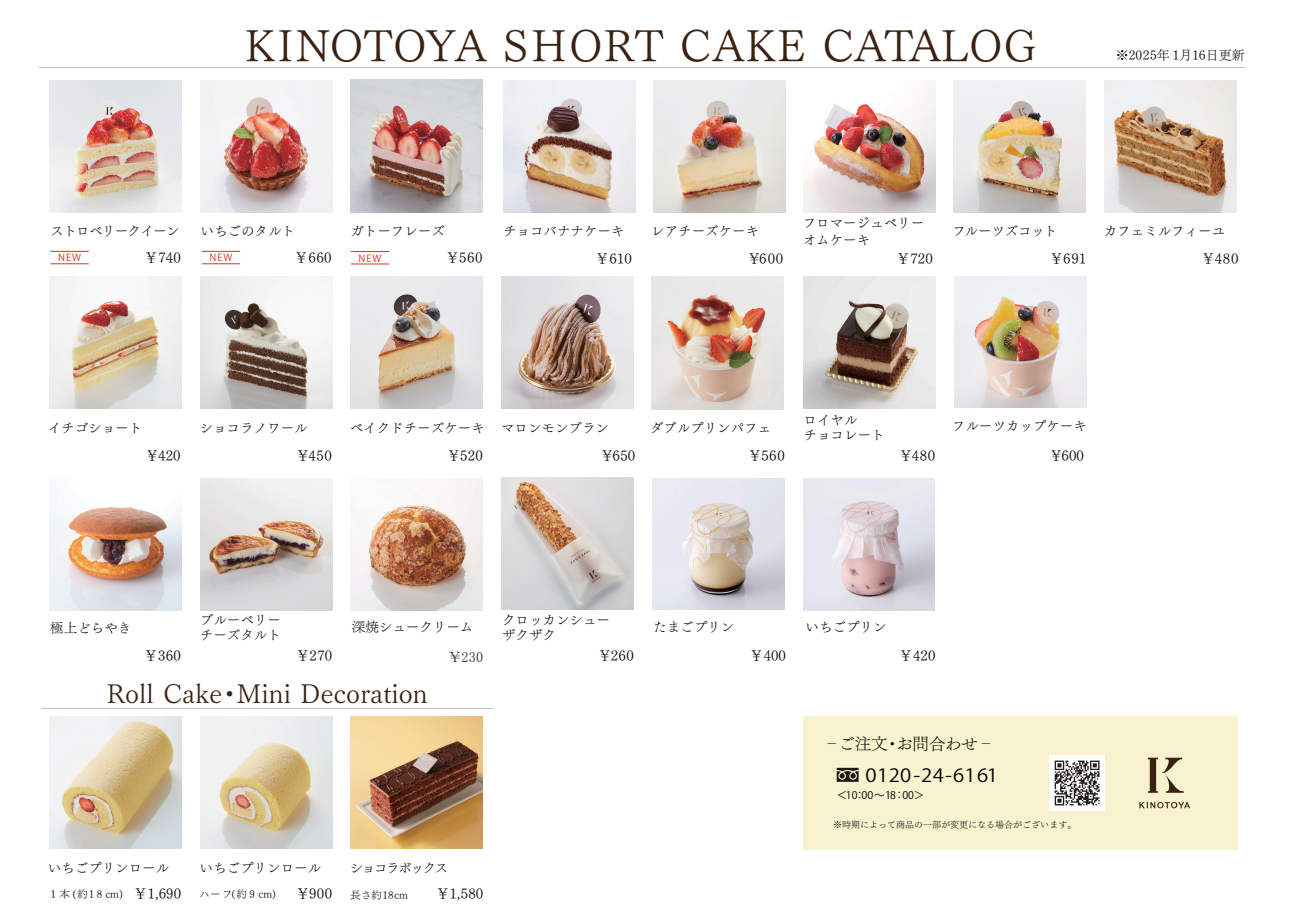
<style>
.page{position:relative;width:1289px;height:919px;background:#fff}
.page>*{position:absolute;margin:0;border:0;box-sizing:border-box;transform-origin:0 0}
.t1{font:45px "Tsuku Min Pr 6 N L";color:#3b2111}
.t2{font:27px "Tsuku Min Pr 6 N L";color:#3b2111}
.t3{font:18.15px "Koz Go Pr 6 N";letter-spacing:.025em;color:#060303;scale:1.12 1}
.t4{font:16.5px "Tsuku Min Pr 6 N L";letter-spacing:-.01em;color:#030303}
.t5{font:14.25px "Tsuku Min Pr 6 N L";letter-spacing:.02em;color:#070405}
.t6{font:14.25px "Tsuku Min Pr 6 N L";color:#0a0808}
.t7{font:14.25px "MS P Mincho";color:#211f1d}
.t8{font:13.5px/15px "Tsuku Min Pr 6 N L";color:#070405}
.t9{font:13.5px "Tsuku Min Pr 6 N L";letter-spacing:-.05em;color:#070405}
.t10{font:13.5px "Tsuku Min Pr 6 N L";letter-spacing:-.1em;color:#070405}
.t11{font:13.5px "Tsuku Min Pr 6 N L";letter-spacing:-.02em;color:#070405}
.t12{font:13.5px "Tsuku Min Pr 6 N L";color:#060303}
.t13{font:13.05px "Tsuku Min Pr 6 N L";color:#070405}
.t14{font:10.5px "Tsuku Min Pr 6 N L";color:#070405}
.t15{font:10.5px "Koz Go Pr 6 N";color:#060303}
.t16{font:9.75px "Koz Go Pr 6 N";letter-spacing:.1em;color:#ce342a}
.t17{font:9px "Tsuku Min Pr 6 N L";color:#060303}
.s1{font-size:14.25px}
</style>
<div class="page">
<img style="left:652px;top:478px;width:132px;height:131px">
<img style="left:803px;top:478px;width:131px;height:132px">
<img style="left:501px;top:277px;width:132px;height:132px">
<img style="left:351px;top:478px;width:132px;height:132px">
<img style="left:502px;top:478px;width:131px;height:131px">
<img style="left:50px;top:276px;width:132px;height:133px">
<img style="left:200px;top:276px;width:132px;height:132px">
<img style="left:50px;top:716px;width:132px;height:132px">
<img style="left:200px;top:716px;width:132px;height:132px">
<img style="left:652px;top:277px;width:131px;height:132px">
<img style="left:351px;top:276px;width:132px;height:132px">
<div style="left:803px;top:716px;width:434px;height:133px;background:#f9f2cf"></div>
<div style="left:1049px;top:755px;width:55px;height:55px;background:#fff"></div>
<svg style="left:1054px;top:760px;width:45px;height:45px"></svg>
<svg style="left:1148px;top:757px;width:35px;height:35px"></svg>
<svg style="left:1139px;top:802px;width:51px;height:6px"></svg>
<svg style="left:836px;top:767px;width:22px;height:14px"></svg>
<img style="left:803px;top:276px;width:132px;height:132px">
<hr style="left:50px;top:251px;width:39px;height:1px;background:#ce342a">
<hr style="left:50px;top:263px;width:39px;height:1px;background:#ce342a">
<hr style="left:202px;top:251px;width:38px;height:1px;background:#ce342a">
<hr style="left:202px;top:263px;width:38px;height:1px;background:#ce342a">
<img style="left:953px;top:80px;width:132px;height:132px">
<img style="left:1104px;top:80px;width:131px;height:132px">
<img style="left:50px;top:501px;width:132px;height:109px">
<img style="left:351px;top:716px;width:132px;height:132px">
<img style="left:954px;top:276px;width:132px;height:131px">
<img style="left:653px;top:80px;width:132px;height:132px">
<img style="left:503px;top:80px;width:132px;height:132px">
<img style="left:803px;top:83px;width:132px;height:129px">
<img style="left:201px;top:478px;width:131px;height:132px">
<img style="left:50px;top:80px;width:132px;height:132px">
<img style="left:200px;top:80px;width:132px;height:132px">
<img style="left:351px;top:80px;width:132px;height:132px">
<hr style="left:351px;top:251px;width:38px;height:1px;background:#ce342a">
<hr style="left:351px;top:263px;width:38px;height:1px;background:#ce342a">
<h1 class="t1" style="left:245px;top:5px;width:792px">KINOTOYA SHORT CAKE CATALOG</h1>
<p class="t13" style="left:1115px;top:44px;width:130px">※2025年 1月16日更新</p>
<p class="t8" style="left:200px;top:222px;width:96px">いちごのタルト</p>
<p class="t16" style="left:209px;top:252px;width:24px">NEW</p>
<p class="t5" style="left:445px;top:245px;width:39px">￥560</p>
<p class="t8" style="left:350px;top:222px;width:96px">ガトーフレーズ</p>
<p class="t9" style="left:51px;top:219px;width:130px">ストロベリークイーン</p>
<p class="t5" style="left:144px;top:245px;width:38px">￥740</p>
<p class="t16" style="left:358px;top:252px;width:24px">NEW</p>
<p class="t16" style="left:58px;top:252px;width:24px">NEW</p>
<p class="t5" style="left:294px;top:245px;width:39px">￥660</p>
<p class="t8" style="left:503px;top:222px;width:123px">チョコバナナケーキ</p>
<p class="t5" style="left:595px;top:246px;width:38px">￥610</p>
<p class="t8" style="left:802px;top:213px;width:123px;line-height:16.2px">フロマージュベリーオムケーキ</p>
<p class="t8" style="left:651px;top:222px;width:109px">レアチーズケーキ</p>
<p class="t8" style="left:1103px;top:222px;width:123px">カフェミルフィーユ</p>
<p class="t5" style="left:1200px;top:246px;width:39px">￥480</p>
<p class="t11" style="left:952px;top:219px;width:106px">フルーツズコット</p>
<p class="t5" style="left:896px;top:245px;width:38px">￥720</p>
<p class="t5" style="left:747px;top:245px;width:38px">￥600</p>
<p class="t5" style="left:1049px;top:246px;width:38px">￥691</p>
<p class="t8" style="left:48px;top:418px;width:96px">イチゴショート</p>
<p class="t8" style="left:803px;top:410px;width:82px">ロイヤル<br>チョコレート</p>
<p class="t8" style="left:649px;top:418px;width:123px">ダブルプリンパフェ</p>
<p class="t8" style="left:501px;top:418px;width:109px">マロンモンブラン</p>
<p class="t8" style="left:350px;top:418px;width:137px">ベイクドチーズケーキ</p>
<p class="t8" style="left:200px;top:418px;width:109px">ショコラノワール</p>
<p class="t8" style="left:951px;top:417px;width:136px">フルーツカップケーキ</p>
<p class="t5" style="left:145px;top:442px;width:37px">￥420</p>
<p class="t5" style="left:296px;top:442px;width:38px">￥450</p>
<p class="t5" style="left:447px;top:442px;width:38px">￥520</p>
<p class="t6" style="left:600px;top:442px;width:37px">￥650</p>
<p class="t5" style="left:748px;top:442px;width:38px">￥560</p>
<p class="t5" style="left:898px;top:442px;width:38px">￥480</p>
<p class="t5" style="left:1048px;top:442px;width:36px">￥600</p>
<p class="t8" style="left:50px;top:618px;width:82px">極上どらやき</p>
<p class="t5" style="left:144px;top:642px;width:39px">￥360</p>
<p class="t8" style="left:200px;top:611px;width:82px">ブルーベリーチーズタルト</p>
<p class="t8" style="left:352px;top:617px;width:123px">深焼シュークリーム</p>
<p class="t8" style="left:502px;top:611px;width:109px">クロッカンシューザクザク</p>
<p class="t5" style="left:296px;top:642px;width:38px">￥270</p>
<p class="t7" style="left:448px;top:649px;width:37px">￥230</p>
<p class="t5" style="left:598px;top:642px;width:38px">￥260</p>
<h2 class="t2" style="left:107px;top:669px;width:322px">Roll Cake・Mini Decoration</h2>
<p class="t8" style="left:653px;top:617px;width:82px">たまごプリン</p>
<p class="t12" style="left:805px;top:614px;width:82px">いちごプリン</p>
<p class="t5" style="left:749px;top:642px;width:38px">￥400</p>
<p class="t5" style="left:898px;top:642px;width:38px">￥420</p>
<p class="t4" style="left:824px;top:728px;width:172px">‐ご注文・お問合わせ‐</p>
<h3 class="t3" style="left:865px;top:764px;width:120px">0120-24-6161</h3>
<p class="t15" style="left:836px;top:788px;width:89px">＜10：00～18：00＞</p>
<p class="t8" style="left:48px;top:859px;width:123px">いちごプリンロール</p>
<p class="t8" style="left:200px;top:859px;width:123px">いちごプリンロール</p>
<p class="t14" style="left:50px;top:884px;width:132px">1 本 (約1 8 cm) <span class="s1">￥1,690</span></p>
<p class="t14" style="left:200px;top:884px;width:78px">ハーフ(約 9 cm)</p>
<p class="t5" style="left:296px;top:881px;width:38px">￥900</p>
<p class="t14" style="left:350px;top:885px;width:59px">長さ約18cm</p>
<p class="t10" style="left:350px;top:856px;width:100px">ショコラボックス</p>
<p class="t5" style="left:435px;top:881px;width:49px">￥1,580</p>
<p class="t17" style="left:833px;top:817px;width:244px">※時期によって商品の一部が変更になる場合がございます。</p>
</div>
